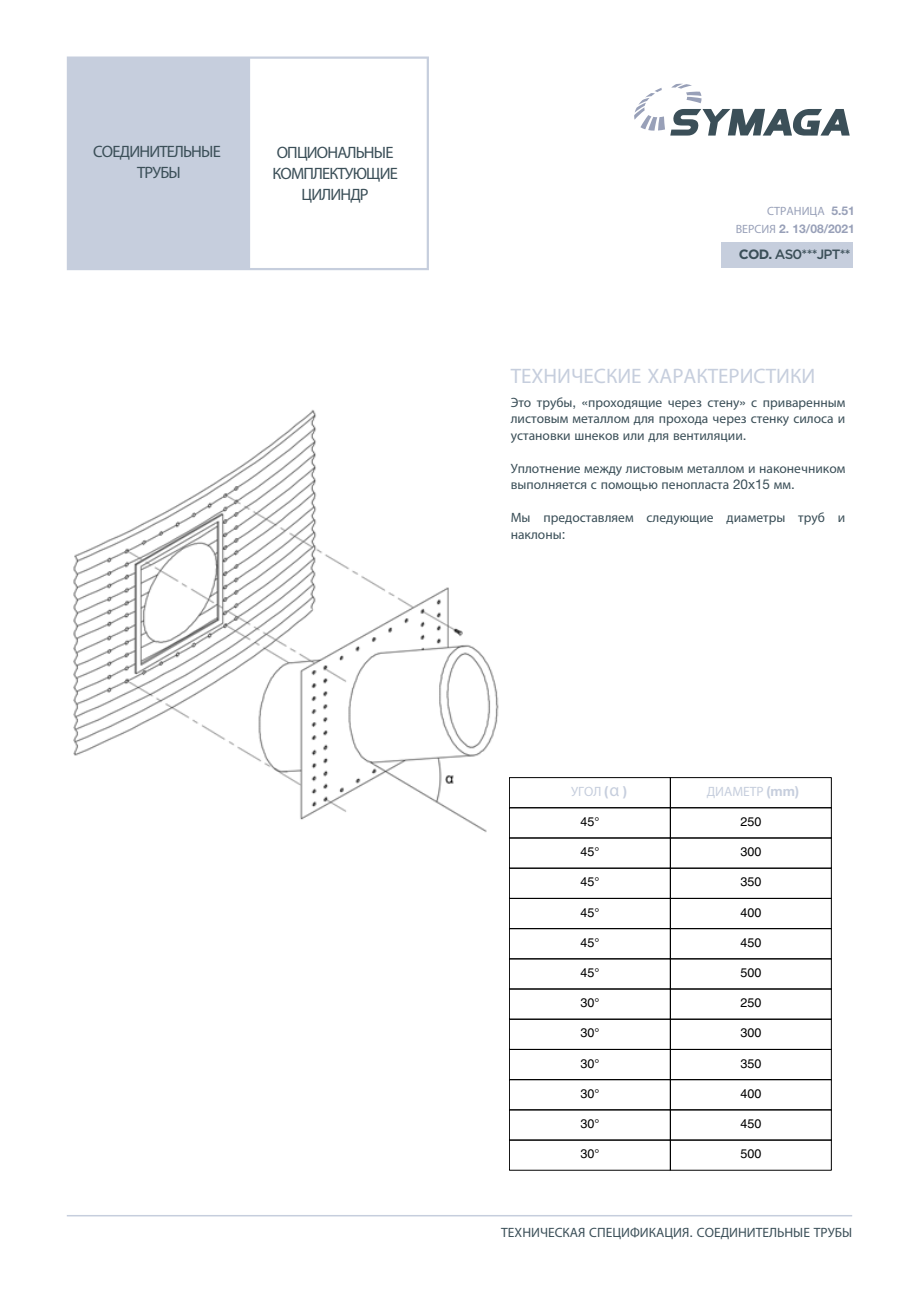
<style>
.page{position:relative;width:919px;height:1289px;background:#fff}
.page>*{position:absolute;margin:0;border:0;box-sizing:border-box;transform-origin:0 0}
.t1{font:21px "Myriad Pro";color:#c6cedd}
.t2{font:16.5px/21px "Myriad Pro";letter-spacing:-.05em;color:#3b4f58;text-align:center}
.t3{font:13.5px/16.5px "Myriad Pro";color:#3b4f58}
.t4{font:13.5px "Myriad Pro";color:#c6cedd}
.t5{font:500 13.5px "Gotham";letter-spacing:-.06em;color:#3b4f58}
.t6{font:12.45px "Helvetica";color:#000}
.t7{font:700 12px "Helvetica Neue LT Std";color:#98a0b8}
.t8{font:12px "Myriad Pro";color:#98a0b8}
.s1{font-family:"Helvetica Neue LT Std";font-weight:700}
.s2{font-family:"Myriad Pro";font-weight:400}
.s3{font-weight:700}
.s4{font-family:"Helvetica Neue LT Std"}
.s5{font-size:18px}
</style>
<div class="page">
<hr style="left:67px;top:1214px;width:785px;height:2px;background:#c6cedd">
<svg style="left:67px;top:56px;width:362px;height:214px;fill:#c6cedd"></svg>
<img style="left:73px;top:409px;width:426px;height:423px">
<div style="left:670px;top:777px;width:161px;height:31px;border:1px solid #000"></div>
<div style="left:670px;top:807px;width:161px;height:31px;border:1px solid #000"></div>
<div style="left:670px;top:837px;width:161px;height:31px;border:1px solid #000"></div>
<div style="left:670px;top:867px;width:161px;height:31px;border:1px solid #000"></div>
<div style="left:670px;top:898px;width:161px;height:30px;border:1px solid #000"></div>
<div style="left:509px;top:777px;width:161px;height:31px;border:1px solid #000"></div>
<div style="left:509px;top:807px;width:161px;height:31px;border:1px solid #000"></div>
<div style="left:509px;top:837px;width:161px;height:31px;border:1px solid #000"></div>
<div style="left:509px;top:867px;width:161px;height:31px;border:1px solid #000"></div>
<div style="left:509px;top:898px;width:161px;height:30px;border:1px solid #000"></div>
<div style="left:509px;top:928px;width:161px;height:31px;border:1px solid #000"></div>
<div style="left:509px;top:958px;width:161px;height:31px;border:1px solid #000"></div>
<div style="left:670px;top:928px;width:161px;height:31px;border:1px solid #000"></div>
<div style="left:670px;top:958px;width:161px;height:31px;border:1px solid #000"></div>
<div style="left:670px;top:1018px;width:161px;height:31px;border:1px solid #000"></div>
<div style="left:670px;top:1049px;width:161px;height:30px;border:1px solid #000"></div>
<div style="left:670px;top:1079px;width:161px;height:31px;border:1px solid #000"></div>
<div style="left:670px;top:1109px;width:161px;height:31px;border:1px solid #000"></div>
<div style="left:670px;top:1139px;width:161px;height:31px;border:1px solid #000"></div>
<div style="left:509px;top:1018px;width:161px;height:31px;border:1px solid #000"></div>
<div style="left:509px;top:1049px;width:161px;height:30px;border:1px solid #000"></div>
<div style="left:509px;top:1079px;width:161px;height:31px;border:1px solid #000"></div>
<div style="left:509px;top:1109px;width:161px;height:31px;border:1px solid #000"></div>
<div style="left:509px;top:1139px;width:161px;height:31px;border:1px solid #000"></div>
<svg style="left:634px;top:84px;width:215px;height:52px"></svg>
<div style="left:721px;top:242px;width:131px;height:26px;background:#c6cedd"></div>
<p class="t2" style="left:93px;top:140px;width:129px">СОЕДИНИТЕЛЬНЫЕ<br>ТРУБЫ</p>
<p class="t2" style="left:272px;top:142px;width:127px">ОПЦИОНАЛЬНЫЕ<br>КОМПЛЕКТУЮЩИЕ<br>ЦИЛИНДР</p>
<p class="t8" style="left:767px;top:203px;width:89px">СТРАНИЦА <span class="s1">5.51</span></p>
<p class="t7" style="left:735px;top:221px;width:121px"><span class="s2">ВЕРСИЯ</span> 2. 13/08/2021</p>
<p class="t5" style="left:738px;top:245px;width:113px"><span class="s3">COD.</span> AS0***JPT**</p>
<h1 class="t1" style="left:510px;top:363px;width:306px">ТЕХНИЧЕСКИЕ ХАРАКТЕРИСТИКИ</h1>
<p class="t3" style="left:510px;top:394px;width:336px;text-align:justify">Это трубы<span class="s4">, «</span>проходящие через стену<span class="s4">»</span> с приваренным листовым металлом для прохода через стенку силоса и установки шнеков или для вентиляции<span class="s4">.</span></p>
<p class="t3" style="left:510px;top:460px;width:336px">Уплотнение между листовым металлом и наконечником выполняется с помощью пенопласта <span class="s4">20x15</span> мм<span class="s4">.</span></p>
<p class="t3" style="left:510px;top:509px;width:336px">Мы предоставляем следующие диаметры труб и наклоны<span class="s4">:</span></p>
<p class="t4" style="left:571px;top:783px;width:58px">УГОЛ <span class="s1">(</span><span class="s5">α</span> <span class="s1">)</span></p>
<p class="t6" style="left:580px;top:814px;width:20px">45°</p>
<p class="t6" style="left:580px;top:844px;width:20px">45°</p>
<p class="t6" style="left:580px;top:874px;width:20px">45°</p>
<p class="t6" style="left:580px;top:904px;width:20px">45°</p>
<p class="t6" style="left:580px;top:935px;width:20px">45°</p>
<p class="t6" style="left:580px;top:965px;width:20px">45°</p>
<p class="t6" style="left:580px;top:995px;width:20px">30°</p>
<p class="t6" style="left:580px;top:1025px;width:20px">30°</p>
<p class="t6" style="left:580px;top:1055px;width:20px">30°</p>
<p class="t6" style="left:580px;top:1086px;width:20px">30°</p>
<p class="t6" style="left:580px;top:1116px;width:20px">30°</p>
<p class="t6" style="left:580px;top:1146px;width:20px">30°</p>
<p class="t4" style="left:706px;top:783px;width:94px">ДИАМЕТР <span class="s1">(mm)</span></p>
<p class="t6" style="left:740px;top:814px;width:22px">250</p>
<p class="t6" style="left:740px;top:844px;width:22px">300</p>
<p class="t6" style="left:740px;top:874px;width:22px">350</p>
<p class="t6" style="left:740px;top:904px;width:22px">400</p>
<p class="t6" style="left:740px;top:935px;width:22px">450</p>
<p class="t6" style="left:740px;top:965px;width:22px">500</p>
<p class="t6" style="left:740px;top:995px;width:22px">250</p>
<p class="t6" style="left:740px;top:1025px;width:22px">300</p>
<p class="t6" style="left:740px;top:1055px;width:22px">350</p>
<p class="t6" style="left:740px;top:1086px;width:22px">400</p>
<p class="t6" style="left:740px;top:1116px;width:22px">450</p>
<p class="t6" style="left:740px;top:1146px;width:22px">500</p>
<p class="t3" style="left:501px;top:1223px;width:352px">ТЕХНИЧЕСКАЯ СПЕЦИФИКАЦИЯ<span class="s4">.</span> СОЕДИНИТЕЛЬНЫЕ ТРУБЫ</p>
</div>
